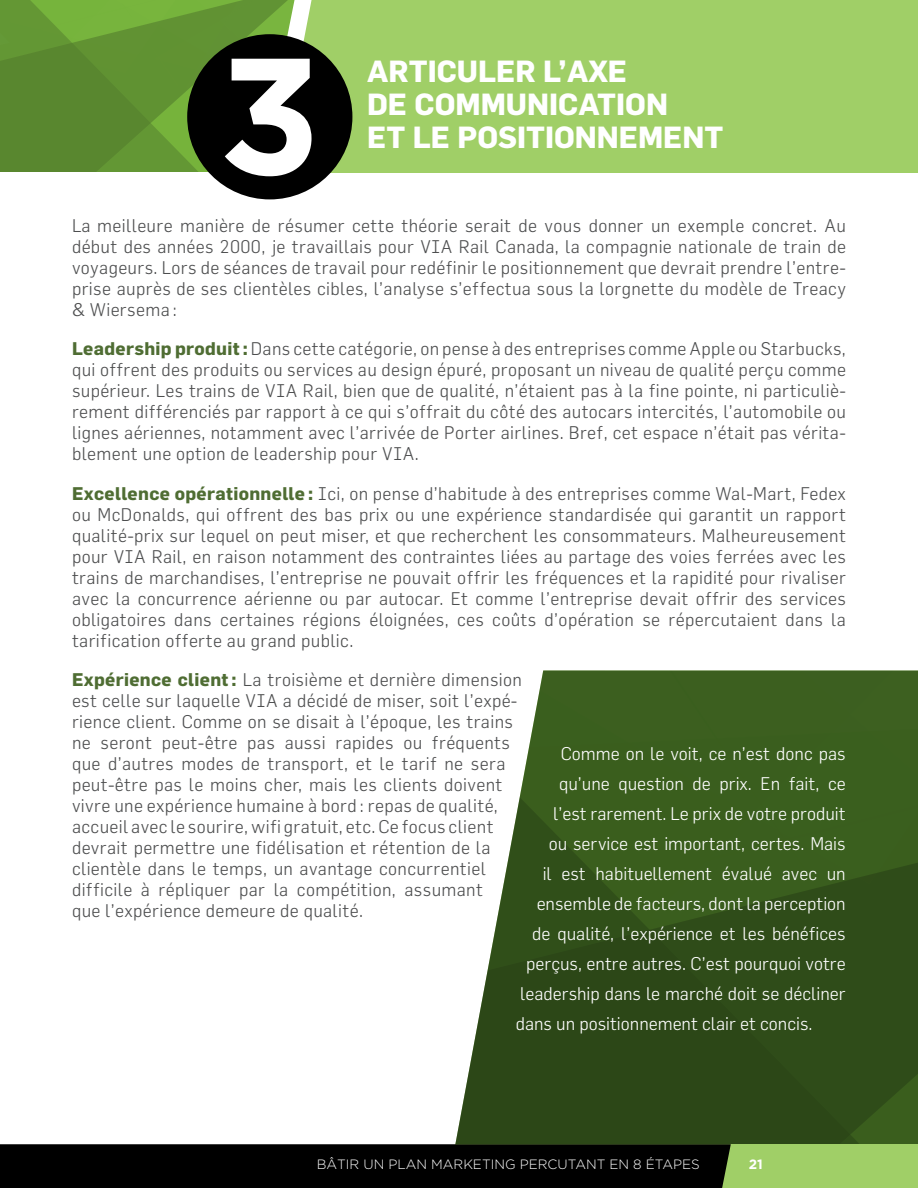
<style>
.page{position:relative;width:918px;height:1188px;background:#fff}
.page>*{position:absolute;margin:0;border:0;box-sizing:border-box;transform-origin:0 0}
.t1{font:700 165.15px "Gotham";color:#fff}
.t2{font:700 30px/33px "Flama";color:#fff}
.t3{font:300 18px/21px "Flama";letter-spacing:.02em;color:#4d4e4f;text-align:justify}
.t4{font:300 18px "Flama";color:#fff}
.t5{font:300 13.5px "Gotham";color:#fff}
.t6{font:700 13.5px "Gotham";color:#fff}
.s1{font-weight:700;color:#4f6d33}
</style>
<div class="page">
<svg style="left:0;top:0;width:54px;height:172px;fill:#59872f"></svg>
<svg style="left:54px;top:0;width:224px;height:173px;fill:#619233"></svg>
<div style="left:278px;top:0;width:640px;height:173px;background:#a0cf67"></div>
<div style="left:187px;top:34px;width:165px;height:165px;background:#000;border-radius:50%"></div>
<div style="left:530px;top:670px;width:388px;height:69px;background:#3c5f1f"></div>
<svg style="left:455px;top:739px;width:463px;height:405px;fill:#2f4c19"></svg>
<div style="left:455px;top:1144px;width:463px;height:44px;background:#a0cf67"></div>
<div style="left:0;top:1144px;width:731px;height:44px;background:#000"></div>
<h1 class="t1" style="left:219px;top:20px;width:104px">3</h1>
<h2 class="t2" style="left:367px;top:54px;width:302px">Articuler l’axe de communication</h2>
<h2 class="t2" style="left:367px;top:120px;width:358px">et le positionnement</h2>
<p class="t3" style="left:72px;top:215px;width:776px">La meilleure manière de résumer cette théorie serait de vous donner un exemple concret. Au début des années 2000, je travaillais pour VIA Rail Canada, la compagnie nationale de train de voyageurs. Lors de séances de travail pour redéfinir le positionnement que devrait prendre l’entre&shy;prise auprès de ses clientèles cibles, l’analyse s’effectua sous la lorgnette du modèle de Treacy &amp; Wiersema :</p>
<p class="t3" style="left:72px;top:338px;width:776px"><span class="s1">Leadership produit:</span> Dans cette catégorie, on pense à des entreprises comme Apple ou Starbucks, qui offrent des produits ou services au design épuré, proposant un niveau de qualité perçu comme supérieur. Les trains de VIA Rail, bien que de qualité, n’étaient pas à la fine pointe, ni particuliè&shy;rement différenciés par rapport à ce qui s’offrait du côté des autocars intercités, l’automobile ou lignes aériennes, notamment avec l’arrivée de Porter airlines. Bref, cet espace n’était pas vérita&shy;blement une option de leadership pour VIA.</p>
<p class="t3" style="left:72px;top:482px;width:776px"><span class="s1">Excellence opérationnelle :</span> Ici, on pense d’habitude à des entreprises comme Wal-Mart, Fedex ou McDonalds, qui offrent des bas prix ou une expérience standardisée qui garantit un rapport qualité-prix sur lequel on peut miser, et que recherchent les consommateurs. Malheureusement pour VIA Rail, en raison notamment des contraintes liées au partage des voies ferrées avec les trains de marchandises, l’entreprise ne pouvait offrir les fréquences et la rapidité pour rivaliser avec la concurrence aérienne ou par autocar. Et comme l’entreprise devait offrir des services obligatoires dans certaines régions éloignées, ces coûts d’opération se répercutaient dans la tarification offerte au grand public.</p>
<p class="t3" style="left:72px;top:668px;width:451px;text-align:left"><span class="s1">Expérience client:</span> La troisième et dernière dimension est celle sur laquelle VIA a décidé de miser, soit l’expé&shy;rience client. Comme on se disait à l’époque, les trains ne seront peut-être pas aussi rapides ou fréquents que d’autres modes de transport, et le tarif ne sera peut-être pas le moins cher, mais les clients doivent vivre une expérience humaine à bord : repas de qualité, accueil avec le sourire, wifi gratuit, etc. Ce focus client devrait permettre une fidélisation et rétention de la clientèle dans le temps, un avantage concurrentiel difficile à répliquer par la compétition, assumant<br>que l’expérience demeure de qualité.</p>
<p class="t4" style="left:561px;top:743px;width:286px">Comme on le voit, ce n’est donc pas</p>
<p class="t4" style="left:559px;top:773px;width:288px">qu’une question de prix. En fait, ce</p>
<p class="t4" style="left:553px;top:803px;width:294px">l’est rarement. Le prix de votre produit</p>
<p class="t4" style="left:549px;top:833px;width:299px">ou service est important, certes. Mais</p>
<p class="t4" style="left:543px;top:863px;width:305px">il est habituellement évalué avec un</p>
<p class="t4" style="left:537px;top:893px;width:311px">ensemble de facteurs, dont la perception</p>
<p class="t4" style="left:532px;top:923px;width:315px">de qualité, l’expérience et les bénéfices</p>
<p class="t4" style="left:526px;top:953px;width:321px">perçus, entre autres. C’est pourquoi votre</p>
<p class="t4" style="left:520px;top:983px;width:327px">leadership dans le marché doit se décliner</p>
<p class="t4" style="left:516px;top:1013px;width:296px">dans un positionnement clair et concis.</p>
<p class="t5" style="left:317px;top:1157px;width:384px">BÂTIR UN PLAN MARKETING PERCUTANT EN 8 ÉTAPES</p>
<p class="t6" style="left:749px;top:1157px;width:16px">21</p>
</div>
